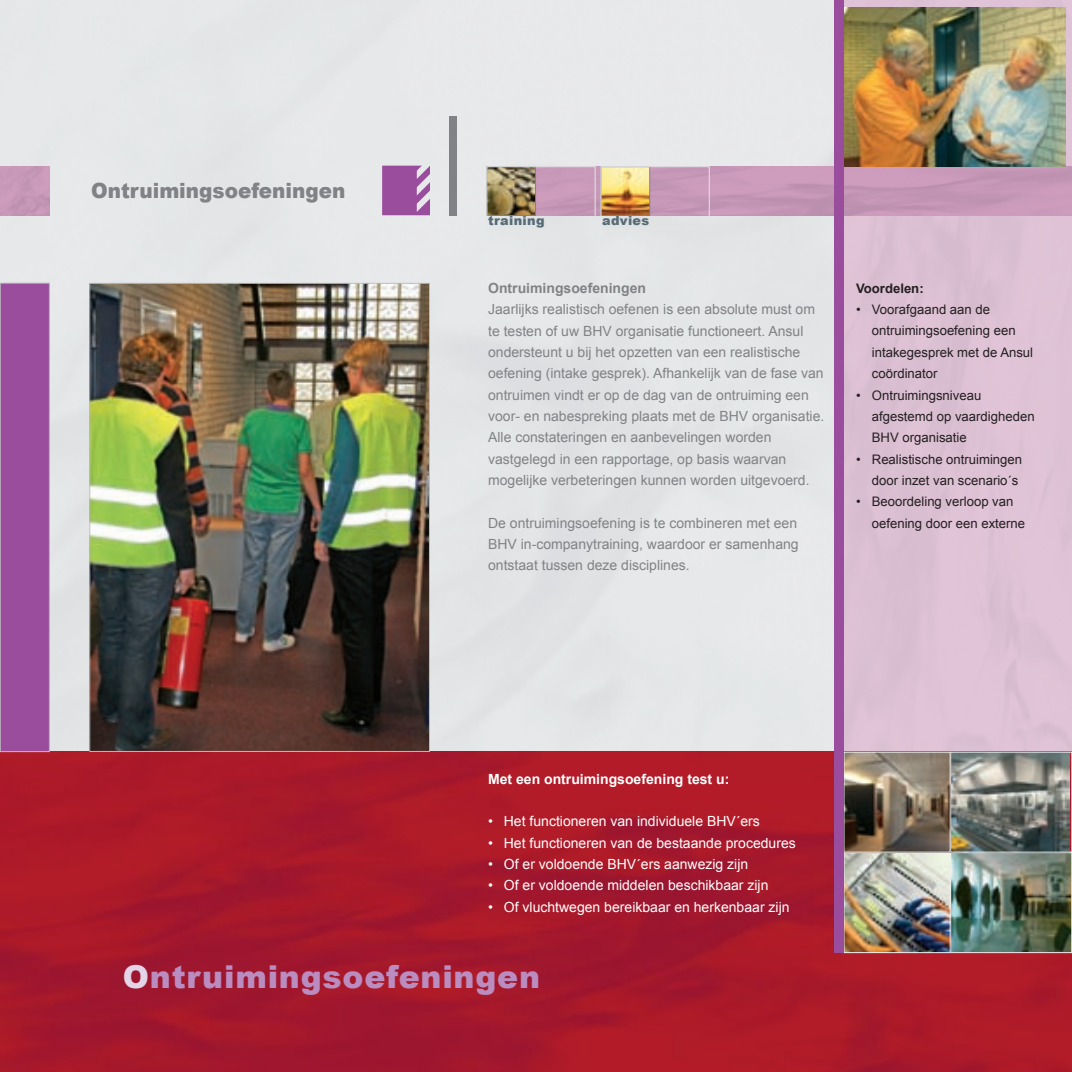
<style>
.page{position:relative;width:1072px;height:1072px;background:#fff}
.page>*{position:absolute;margin:0;border:0;box-sizing:border-box;transform-origin:0 0}
.t1{font:900 31.5px "Arial";letter-spacing:.025em;color:#ba8cbf}
.t2{font:900 21px "Arial";color:#808285;scale:.95 1}
.t3{font:14px/21.3px "Arial";color:#808285}
.t4{font:14px "Arial";color:#fff}
.t5{font:700 14px "Arial";color:#fff}
.t6{font:700 14px "Arial";color:#808285}
.t7{font:13.12px/21.3px "Arial";color:#231f20}
.t8{font:700 13.12px "Arial";color:#231f20}
.t9{font:900 12.78px "Arial";letter-spacing:.025em;color:#556b76}
.s1{color:#e4d4e7}
</style>
<div class="page">
<div style="left:0;top:0;width:833px;height:752px;background:#e5e7e8"></div>
<div style="left:843px;top:0;width:228px;height:752px;background:#dec1d5"></div>
<img style="left:536px;top:166px;width:535px;height:50px">
<img style="left:488px;top:168px;width:46px;height:46px">
<div style="left:486px;top:166px;width:50px;height:50px;border:1px solid #808285"></div>
<div style="left:486px;top:166px;width:109px;height:63px;border:1px solid #e4e5e7"></div>
<img style="left:602px;top:168px;width:46px;height:46px">
<div style="left:600px;top:166px;width:50px;height:50px;border:1px solid #808285"></div>
<div style="left:600px;top:166px;width:109px;height:63px;border:1px solid #e4e5e7"></div>
<img style="left:0;top:752px;width:1071px;height:319px">
<img style="left:843px;top:7px;width:222px;height:159px">
<div style="left:0;top:166px;width:50px;height:50px;background:#c898b9"></div>
<div style="left:449px;top:117px;width:7px;height:99px;background:#808285"></div>
<div style="left:0;top:283px;width:49px;height:468px;background:#9a4c9d"></div>
<div style="left:0;top:283px;width:50px;height:469px;border:1px solid #bcbdc0"></div>
<img style="left:845px;top:854px;width:224px;height:96px">
<div style="left:950px;top:852px;width:121px;height:100px;border:1px solid #efeff0"></div>
<div style="left:843px;top:852px;width:107px;height:100px;border:1px solid #efeff0"></div>
<img style="left:845px;top:754px;width:224px;height:96px">
<div style="left:950px;top:752px;width:121px;height:100px;border:1px solid #efeff0"></div>
<div style="left:843px;top:752px;width:107px;height:100px;border:1px solid #efeff0"></div>
<div style="left:833px;top:0;width:10px;height:952px;background:#9a4c9d"></div>
<svg style="left:382px;top:166px;width:48px;height:49px;background:#a35fa6"></svg>
<img style="left:91px;top:285px;width:337px;height:465px">
<div style="left:89px;top:283px;width:341px;height:469px;border:1px solid #bcbdc0"></div>
<h2 class="t2" style="left:91px;top:179px;width:269px">Ontruimingsoefeningen</h2>
<p class="t9" style="left:488px;top:213px;width:58px">training</p>
<p class="t9" style="left:602px;top:213px;width:49px">advies</p>
<p class="t6" style="left:488px;top:280px;width:159px">Ontruimingsoefeningen</p>
<p class="t3" style="left:488px;top:298px;width:338px">Jaarlijks realistisch oefenen is een absolute must om te testen of uw BHV organisatie functioneert. Ansul ondersteunt u bij het opzetten van een realistische oefening (intake gesprek). Afhankelijk van de fase van ontruimen vindt er op de dag van de ontruiming een voor- en nabespreking plaats met de BHV organisatie.<br>Alle constateringen en aanbevelingen worden vastgelegd in een rapportage, op basis waarvan mogelijke verbeteringen kunnen worden uitgevoerd.</p>
<p class="t3" style="left:488px;top:512px;width:312px;text-align:justify">De ontruimingsoefening is te combineren met een BHV in-companytraining, waardoor er samenhang ontstaat tussen deze disciplines.</p>
<p class="t8" style="left:856px;top:281px;width:69px">Voordelen:</p>
<p class="t7" style="left:871px;top:299px;width:163px;text-indent:-16px">• Voorafgaand aan de ontruimingsoefening een intakegesprek met de Ansul coördinator</p>
<p class="t7" style="left:871px;top:384px;width:164px;text-indent:-16px">• Ontruimingsniveau afgestemd op vaardigheden<br>BHV organisatie</p>
<p class="t7" style="left:856px;top:448px;width:168px;text-align:right">• Realistische ontruimingen door inzet van scenario´s</p>
<p class="t7" style="left:871px;top:491px;width:155px;text-indent:-16px">• Beoordeling verloop van oefening door een externe</p>
<p class="t5" style="left:488px;top:771px;width:243px">Met een ontruimingsoefening test u:</p>
<p class="t4" style="left:488px;top:813px;width:273px">• Het functioneren van individuele BHV´ers</p>
<p class="t4" style="left:488px;top:835px;width:309px">• Het functioneren van de bestaande procedures</p>
<p class="t4" style="left:488px;top:856px;width:262px">• Of er voldoende BHV´ers aanwezig zijn</p>
<p class="t4" style="left:488px;top:877px;width:282px">• Of er voldoende middelen beschikbaar zijn</p>
<p class="t4" style="left:488px;top:899px;width:303px">• Of vluchtwegen bereikbaar en herkenbaar zijn</p>
<h1 class="t1" style="left:123px;top:959px;width:419px"><span class="s1">O</span>ntruimingsoefeningen</h1>
</div>
